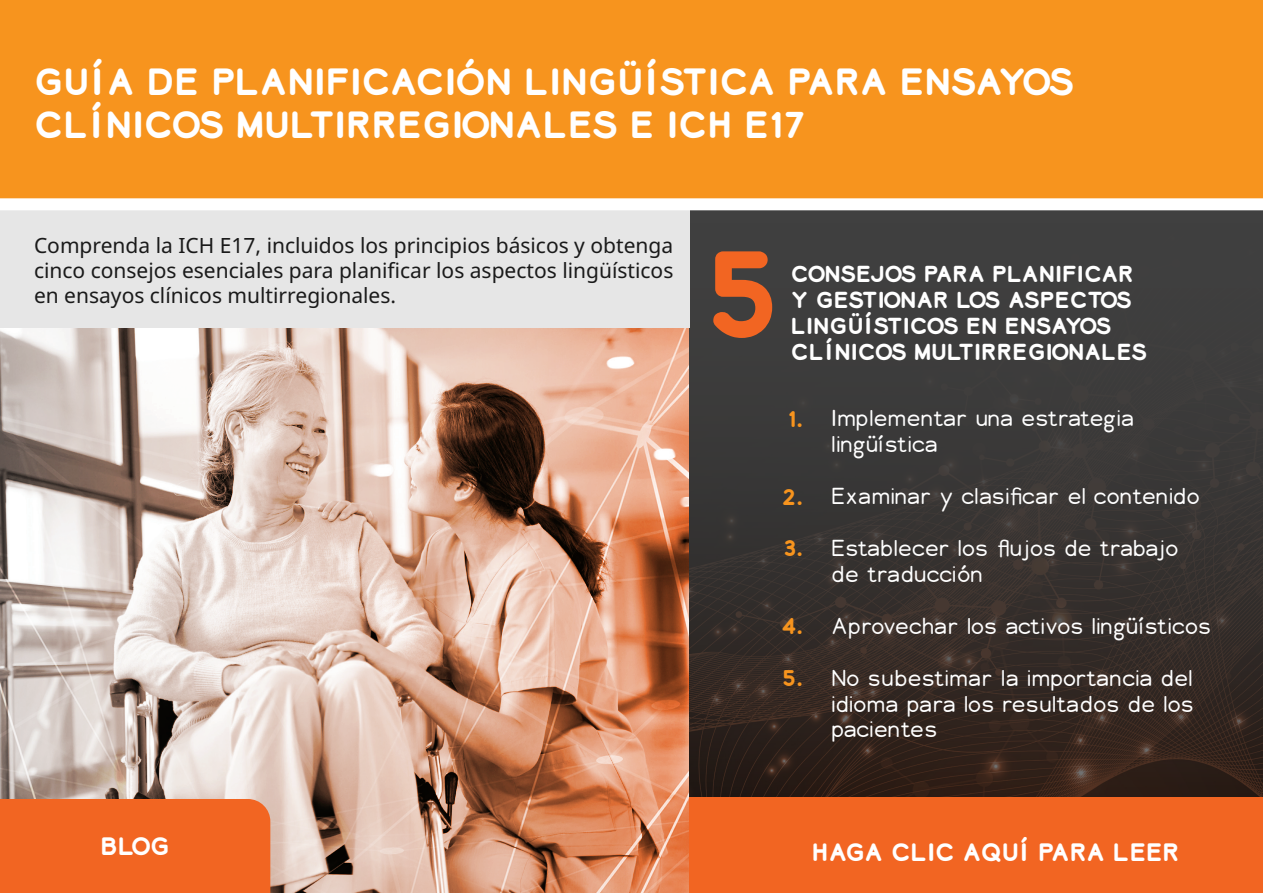
<style>
.page{position:relative;width:1263px;height:893px;background:#fff}
.page>*{position:absolute;margin:0;border:0;box-sizing:border-box;transform-origin:0 0}
.t1{font:700 117.3px "Lionbridge Sans";color:#f26522}
.t2{font:700 35.4px/42.5px "Lionbridge Sans";color:#fff}
.t3{font:700 23.55px "Lionbridge Sans";color:#fff}
.t4{font:300 21.6px/26px "Lionbridge Sans";color:#fff}
.t5{font:700 21.6px/26px "Lionbridge Sans";color:#fff}
.t6{font:700 21.6px "Lionbridge Sans";color:#f7941e}
.t7{font:21px/25.2px "Noto Sans";color:#1a1a1a;text-align:justify}
</style>
<div class="page">
<img style="left:0;top:327px;width:683px;height:566px">
<img style="left:690px;top:210px;width:573px;height:587px">
<div style="left:0;top:0;width:1263px;height:204px;background:#f7941e"></div>
<div style="left:0;top:204px;width:690px;height:123px;background:#e6e6e6"></div>
<div style="left:0;top:198px;width:1263px;height:12px;background:#fff"></div>
<div style="left:690px;top:797px;width:573px;height:96px;background:#f26522"></div>
<div style="left:0;top:799px;width:270px;height:94px;background:#f26522"></div>
<p class="t2" style="left:34px;top:60px;width:1042px">GUÍA DE PLANIFICACIÓN LINGÜÍSTICA PARA ENSAYOS<br>CLÍNICOS MULTIRREGIONALES E ICH E17</p>
<p class="t7" style="left:34px;top:233px;width:641px">Comprenda la ICH E17, incluidos los principios básicos y obtenga cinco consejos esenciales para planificar los aspectos lingüísticos en ensayos clínicos multirregionales.</p>
<p class="t1" style="left:704px;top:211px;width:78px">5</p>
<p class="t5" style="left:791px;top:260px;width:358px">CONSEJOS PARA PLANIFICAR<br>Y GESTIONAR LOS ASPECTOS<br>LINGÜÍSTICOS EN ENSAYOS<br>CLÍNICOS MULTIRREGIONALES</p>
<p class="t6" style="left:788px;top:403px;width:16px">1.</p>
<p class="t6" style="left:781px;top:481px;width:23px">2.</p>
<p class="t6" style="left:783px;top:533px;width:21px">3.</p>
<p class="t6" style="left:782px;top:611px;width:22px">4.</p>
<p class="t6" style="left:782px;top:663px;width:22px">5.</p>
<p class="t4" style="left:831px;top:406px;width:304px">Implementar una estrategia lingüística</p>
<p class="t4" style="left:831px;top:484px;width:371px">Examinar y clasificar el contenido</p>
<p class="t4" style="left:831px;top:535px;width:349px">Establecer los flujos de trabajo de traducción</p>
<p class="t4" style="left:831px;top:613px;width:381px">Aprovechar los activos lingüísticos</p>
<p class="t4" style="left:831px;top:665px;width:364px;text-align:justify">No subestimar la importancia del idioma para los resultados de los pacientes</p>
<p class="t3" style="left:101px;top:829px;width:71px">BLOG</p>
<p class="t3" style="left:812px;top:835px;width:369px">HAGA CLIC AQUÍ PARA LEER</p>
</div>
